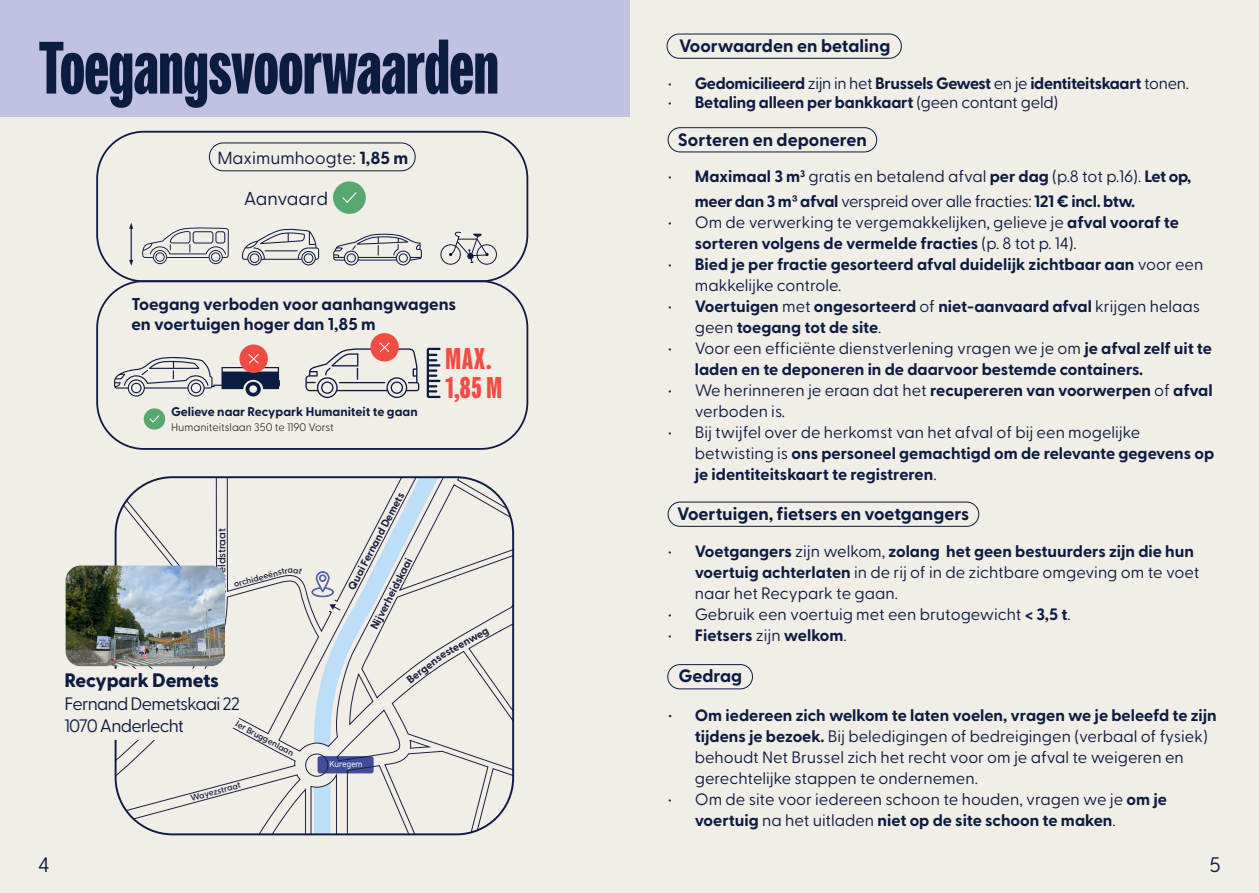
<style>
.page{position:relative;width:1259px;height:893px;background:#f1ede7}
.page>*{position:absolute;margin:0;border:0;box-sizing:border-box;transform-origin:0 0}
.t1{font:900 75px "Fairweather";letter-spacing:-.01em;color:#0c1b40}
.t2{font:900 30.3px/29.1px "Fairweather";color:#ef4d44}
.t3{font:21px "Greycliff CF";color:#0d1c41}
.t4{font:800 19.5px "Greycliff CF";letter-spacing:-.01em;color:#0c1b40}
.t5{font:18.6px "Greycliff CF";letter-spacing:-.025em;color:#0c1b40}
.t6{font:700 18px "Greycliff CF";color:#0c1b40}
.t7{font:18px "Greycliff CF";letter-spacing:-.04em;color:#0c1b40}
.t8{font:17.55px "Greycliff CF";color:#0c1b40}
.t9{font:700 17.1px "Greycliff CF";color:#0c1b40}
.t10{font:16.5px/21px "Greycliff CF";color:#0c1b40}
.t11{font:700 16.5px/21px "Greycliff CF";color:#0c1b40}
.t12{font:700 16.5px "Greycliff CF";letter-spacing:-.02em;color:#0c1b40}
.t13{font:700 12.75px "Greycliff CF";color:#0c1b40}
.t14{font:300 11.1px "Greycliff CF";color:#231f20}
.t15{font:700 10.95px "Greycliff CF";color:#1b203f}
.t16{font:600 10.95px "Greycliff CF";letter-spacing:-.01em;color:#1b203f}
.t17{font:600 8.7px "Greycliff CF";color:#1b203f}
.t18{font:8.7px "DIN2014";color:#f1f1f1}
.s1{font-weight:700}
.s2{font-weight:400}
.s3{font-size:18px}
</style>
<div class="page">
<div style="left:0;top:0;width:629px;height:117px;background:#c1c2e1"></div>
<div style="left:96px;top:131px;width:432px;height:151px;border:2px solid #0c1b40;border-radius:47px"></div>
<svg style="left:241px;top:228px;width:78px;height:37px"></svg>
<hr style="left:265px;top:250px;width:33px;height:1px;background:#0c1b40">
<svg style="left:333px;top:233px;width:89px;height:32px"></svg>
<hr style="left:131px;top:226px;width:1px;height:37px;background:#0c1b40">
<svg style="left:129px;top:223px;width:4px;height:6px"></svg>
<svg style="left:129px;top:260px;width:4px;height:6px"></svg>
<svg style="left:142px;top:227px;width:87px;height:37px"></svg>
<div style="left:193px;top:231px;width:20px;height:12px;border:1px solid #0c1b40;border-radius:2px"></div>
<div style="left:215px;top:231px;width:10px;height:12px;border:1px solid #0c1b40;border-radius:2px"></div>
<div style="left:209px;top:143px;width:206px;height:28px;border:1px solid #0c1b40;border-radius:14px"></div>
<div style="left:333px;top:181px;width:33px;height:33px;background:#58a670;border-radius:50%"></div>
<svg style="left:342px;top:192px;width:15px;height:11px"></svg>
<svg style="left:440px;top:231px;width:57px;height:34px"></svg>
<div style="left:144px;top:408px;width:21px;height:22px;background:#58a670;border-radius:50%"></div>
<svg style="left:149px;top:415px;width:11px;height:8px"></svg>
<div style="left:96px;top:280px;width:432px;height:170px;border:2px solid #0c1b40;border-radius:47px"></div>
<div style="left:666px;top:34px;width:235px;height:25px;border:1px solid #0c1b40;border-radius:12px"></div>
<div style="left:668px;top:127px;width:209px;height:25px;border:1px solid #0c1b40;border-radius:12px"></div>
<div style="left:668px;top:502px;width:311px;height:25px;border:1px solid #0c1b40;border-radius:12px"></div>
<div style="left:667px;top:664px;width:86px;height:25px;border:1px solid #0c1b40;border-radius:12px"></div>
<svg style="left:116px;top:477px;width:397px;height:357px"></svg>
<img style="left:66px;top:566px;width:159px;height:100px">
<div style="left:13px;top:669px;width:229px;height:71px;background:#f1ede7;border-radius:36px"></div>
<div style="left:239px;top:344px;width:29px;height:29px;background:#ef4d44;border-radius:50%"></div>
<svg style="left:114px;top:353px;width:166px;height:44px"></svg>
<div style="left:370px;top:333px;width:29px;height:28px;background:#ef4d44;border-radius:50%"></div>
<svg style="left:305px;top:342px;width:114px;height:56px"></svg>
<svg style="left:427px;top:348px;width:13px;height:50px"></svg>
<svg style="left:278px;top:568px;width:25px;height:7px"></svg>
<svg style="left:217px;top:589px;width:9px;height:17px"></svg>
<svg style="left:311px;top:477px;width:179px;height:269px"></svg>
<p class="t1" style="left:38px;top:25px;width:462px">Toegangsvoorwaarden</p>
<p class="t8" style="left:217px;top:145px;width:192px">Maximumhoogte: <span class="s1">1,85 m</span></p>
<p class="t5" style="left:244px;top:184px;width:86px">Aanvaard</p>
<p class="t9" style="left:131px;top:291px;width:326px">Toegang verboden voor aanhangwagens</p>
<p class="t9" style="left:131px;top:311px;width:246px">en voertuigen hoger dan 1,85 m</p>
<p class="t13" style="left:171px;top:401px;width:248px">Gelieve naar Recypark Humaniteit te gaan</p>
<p class="t14" style="left:171px;top:418px;width:164px">Humaniteitslaan 350 te 1190 Vorst</p>
<p class="t16" style="left:213px;top:589px;width:62px;rotate:-90deg">utve dl straat</p>
<p class="t17" style="left:232px;top:578px;width:19px;rotate:-16deg">orch</p>
<p class="t17" style="left:249px;top:573px;width:29px;rotate:-15deg">ideeën</p>
<p class="t4" style="left:64px;top:666px;width:156px">Recypark Demets</p>
<p class="t7" style="left:64px;top:690px;width:177px">Fernand Demetskaai 22</p>
<p class="t7" style="left:64px;top:713px;width:121px">1070 Anderlecht</p>
<p class="t17" style="left:188px;top:690px;width:125px;rotate:28deg">Raymond Vander Bruggenlaan</p>
<p class="t17" style="left:189px;top:792px;width:53px;rotate:-15deg">Wayezstraat</p>
<p class="t15" style="left:343px;top:585px;width:110px;rotate:-62deg">Quai Fernand Demets</p>
<p class="t15" style="left:366px;top:625px;width:80px;rotate:-63deg">Nijverheidskaai</p>
<p class="t18" style="left:329px;top:759px;width:35px">Kuregem</p>
<p class="t2" style="left:445px;top:344px;width:58px">MAX.<br>1,85 M</p>
<p class="t15" style="left:441px;top:646px;width:29px;rotate:-29deg">steen</p>
<p class="t6" style="left:679px;top:32px;width:213px">Voorwaarden en betaling</p>
<p class="t12" style="left:668px;top:70px;width:522px"><span class="s2">•</span> Gedomicilieerd <span class="s2">zijn in het</span> Brussels Gewest <span class="s2">en je</span> identiteitskaart <span class="s2">tonen.</span></p>
<p class="t11" style="left:668px;top:91px;width:392px"><span class="s2">•</span> Betaling alleen per bankkaart <span class="s2">(geen contant geld)</span></p>
<p class="t6" style="left:678px;top:126px;width:190px">Sorteren en deponeren</p>
<p class="t10" style="left:695px;top:163px;width:498px;line-height:24px;text-indent:-27px">• <span class="s1">Maximaal 3 m</span><sup>3</sup> gratis en betalend afval <span class="s1">per dag</span> (p.8 tot p.16). <span class="s1">Let op, meer dan 3 m³ afval</span> verspreid over alle fracties: <span class="s1">121 € incl. btw.</span></p>
<p class="t10" style="left:695px;top:210px;width:486px;text-indent:-27px">• Om de verwerking te vergemakkelijken, gelieve je <span class="s1">afval vooraf te sorteren volgens de vermelde fracties</span> (p. 8 tot p. 14).</p>
<p class="t11" style="left:695px;top:252px;width:510px;text-indent:-27px"><span class="s2">•</span> Bied je per fractie gesorteerd afval duidelijk zichtbaar aan <span class="s2">voor een makkelijke controle.</span></p>
<p class="t11" style="left:695px;top:294px;width:507px;text-indent:-27px"><span class="s2">•</span> Voertuigen <span class="s2">met</span> ongesorteerd <span class="s2">of</span> niet-aanvaard afval <span class="s2">krijgen helaas geen</span> toegang tot de site<span class="s2">.</span></p>
<p class="t11" style="left:695px;top:336px;width:519px;text-indent:-27px"><span class="s2">• Voor een efficiënte dienstverlening vragen we je om</span> je afval zelf uit te laden en te deponeren in de daarvoor bestemde containers.</p>
<p class="t10" style="left:695px;top:378px;width:519px;text-indent:-27px">• We herinneren je eraan dat het <span class="s1">recupereren van voorwerpen</span> of <span class="s1">afval </span>verboden is.</p>
<p class="t11" style="left:695px;top:420px;width:521px;text-indent:-27px"><span class="s2">• Bij twijfel over de herkomst van het afval of bij een mogelijke betwisting is</span> ons personeel gemachtigd om de relevante gegevens op je identiteitskaart te registreren<span class="s2">.</span></p>
<p class="t6" style="left:677px;top:500px;width:293px">Voertuigen, fietsers en voetgangers</p>
<p class="t10" style="left:695px;top:539px;width:506px;text-indent:-27px">• <span class="s1">Voetgangers</span> zijn welkom, <span class="s1">zolang het geen bestuurders zijn die hun voertuig achterlaten</span> in de rij of in de zichtbare omgeving om te voet naar het Recypark te gaan.</p>
<p class="t10" style="left:668px;top:602px;width:404px">• Gebruik een voertuig met een brutogewicht <span class="s1">&lt; 3,5 t</span>.</p>
<p class="t11" style="left:668px;top:624px;width:180px"><span class="s2">•</span> Fietsers <span class="s2">zijn</span> welkom<span class="s2">.</span></p>
<p class="t6" style="left:678px;top:662px;width:65px">Gedrag</p>
<p class="t10" style="left:695px;top:703px;width:523px;text-indent:-27px"><span class="s3">•</span> <span class="s1">Om iedereen zich welkom te laten voelen, vragen we je beleefd te zijn tijdens je bezoek.</span> Bij beledigingen of bedreigingen (verbaal of fysiek) behoudt Net Brussel zich het recht voor om je afval te weigeren en gerechtelijke stappen te ondernemen.</p>
<p class="t10" style="left:695px;top:787px;width:474px;text-indent:-27px">• Om de site voor iedereen schoon te houden, vragen we je <span class="s1">om je voertuig</span> na het uitladen <span class="s1">niet op de site schoon te maken</span>.</p>
<p class="t3" style="left:38px;top:848px;width:13px">4</p>
<p class="t3" style="left:1209px;top:848px;width:13px">5</p>
</div>
